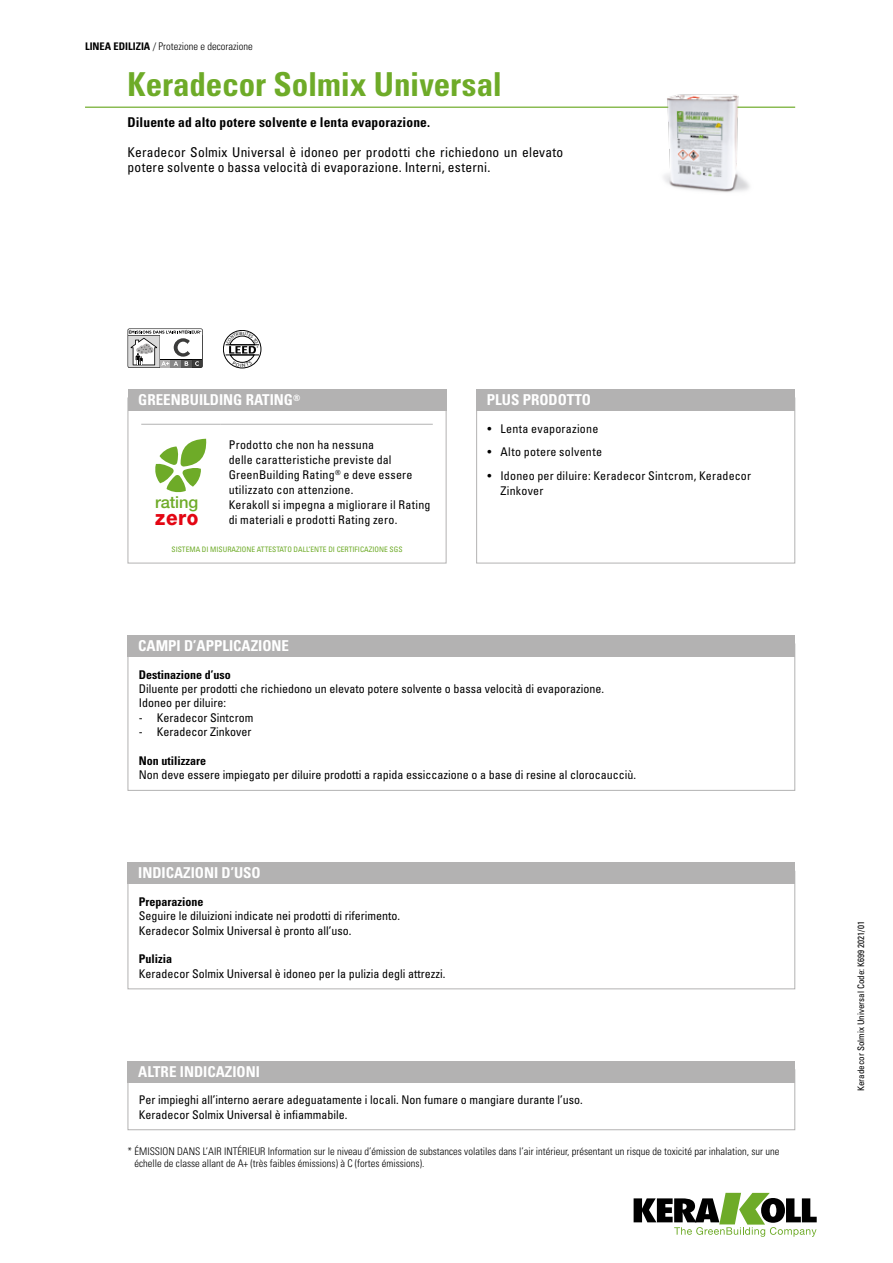
<style>
.page{position:relative;width:893px;height:1263px;background:#fff}
.page>*{position:absolute;margin:0;border:0;box-sizing:border-box;transform-origin:0 0}
.t1{font:700 condensed 33px "Univers LT Std";letter-spacing:-.005em;color:#6eab28}
.t2{font:800 21px "Helvetica Neue LT Std";color:#e30613;scale:.9 1}
.t3{font:500 16.5px "Helvetica Neue LT Std";letter-spacing:-.01em;color:#6eab28}
.t4{font:700 condensed 15px "Univers LT Std";color:#fff}
.t5{font:condensed 13.5px/15px "Univers LT Std";letter-spacing:.015em;color:#000}
.t6{font:700 condensed 13.5px "Univers LT Std";letter-spacing:.015em;color:#000}
.t7{font:condensed 12px/14.4px "Univers LT Std";color:#000}
.t8{font:condensed 12px/15px "Univers LT Std";letter-spacing:.02em;color:#000}
.t9{font:700 condensed 12px "Univers LT Std";color:#000}
.t10{font:condensed 12px "Univers LT Std";letter-spacing:.03em;color:#000}
.t11{font:300 condensed 10.5px/12px "Univers LT Std";color:#000}
.t12{font:condensed 9px "Univers LT Std";color:#000}
.t13{font:condensed 7.5px "Univers LT Std";color:#6eab28}
.s1{font-weight:700}
</style>
<div class="page">
<svg style="left:634px;top:1193px;width:183px;height:44px"></svg>
<hr style="left:85px;top:107px;width:710px;height:1px;background:#6eab28">
<div style="left:476px;top:398px;width:319px;height:165px;border:1px solid #b3b2b2"></div>
<div style="left:476px;top:389px;width:319px;height:21px;background:#b3b2b2"></div>
<div style="left:128px;top:635px;width:667px;height:21px;background:#b3b2b2"></div>
<div style="left:128px;top:871px;width:667px;height:118px;border:1px solid #b3b2b2"></div>
<div style="left:128px;top:862px;width:667px;height:22px;background:#b3b2b2"></div>
<div style="left:223px;top:330px;width:38px;height:38px;border:1px solid #000;border-radius:50%"></div>
<hr style="left:226px;top:355px;width:33px;height:1px;background:#000">
<hr style="left:226px;top:344px;width:33px;height:1px;background:#000">
<img style="left:650px;top:94px;width:107px;height:99px">
<div style="left:128px;top:398px;width:318px;height:165px;border:1px solid #b3b2b2"></div>
<div style="left:128px;top:389px;width:318px;height:21px;background:#b3b2b2"></div>
<div style="left:128px;top:1069px;width:667px;height:61px;border:1px solid #b3b2b2"></div>
<div style="left:128px;top:1061px;width:667px;height:21px;background:#b3b2b2"></div>
<svg style="left:128px;top:328px;width:75px;height:40px"></svg>
<svg style="left:128px;top:329px;width:74px;height:38px"></svg>
<hr style="left:141px;top:424px;width:79px;height:1px;background:#b3b2b2">
<hr style="left:220px;top:424px;width:213px;height:1px;background:#b3b2b2">
<svg style="left:155px;top:439px;width:52px;height:54px"></svg>
<svg style="left:226px;top:332px;width:32px;height:35px"></svg>
<p class="t11" style="left:85px;top:40px;width:169px"><span class="s1">LINEA EDILIZIA</span> / Protezione e decorazione</p>
<h1 class="t1" style="left:128px;top:64px;width:376px">Keradecor Solmix Universal</h1>
<p class="t6" style="left:128px;top:114px;width:304px">Diluente ad alto potere solvente e lenta evaporazione.</p>
<p class="t5" style="left:128px;top:144px;width:437px">Keradecor Solmix Universal è idoneo per prodotti che richiedono un elevato potere solvente o bassa velocità di evaporazione. Interni, esterni.</p>
<p class="t4" style="left:138px;top:391px;width:164px">GREENBUILDING RATING<sup>®</sup></p>
<h3 class="t3" style="left:155px;top:492px;width:45px">rating</h3>
<h2 class="t2" style="left:155px;top:505px;width:49px">zero</h2>
<p class="t8" style="left:229px;top:437px;width:203px">Prodotto che non ha nessuna<br>delle caratteristiche previste dal GreenBuilding Rating<sup>®</sup> e deve essere utilizzato con attenzione.<br>Kerakoll si impegna a migliorare il Rating di materiali e prodotti Rating zero.</p>
<p class="t13" style="left:172px;top:545px;width:233px">SISTEMA DI MISURAZIONE ATTESTATO DALL’ENTE DI CERTIFICAZIONE SGS</p>
<p class="t4" style="left:138px;top:637px;width:152px">CAMPI D’APPLICAZIONE</p>
<p class="t4" style="left:487px;top:391px;width:106px">PLUS PRODOTTO</p>
<p class="t8" style="left:488px;top:421px;width:112px">• Lenta evaporazione</p>
<p class="t10" style="left:488px;top:444px;width:116px">• Alto potere solvente</p>
<p class="t7" style="left:500px;top:468px;width:252px;line-height:15px;text-indent:-13px">• Idoneo per diluire: Keradecor Sintcrom, Keradecor<br>Zinkover</p>
<p class="t9" style="left:139px;top:667px;width:93px">Destinazione d’uso</p>
<p class="t7" style="left:139px;top:681px;width:467px">Diluente per prodotti che richiedono un elevato potere solvente o bassa velocità di evaporazione.<br>Idoneo per diluire:</p>
<p class="t7" style="left:139px;top:710px;width:116px">- Keradecor Sintcrom</p>
<p class="t7" style="left:139px;top:724px;width:114px">- Keradecor Zinkover</p>
<p class="t9" style="left:139px;top:753px;width:69px">Non utilizzare</p>
<p class="t7" style="left:139px;top:768px;width:499px">Non deve essere impiegato per diluire prodotti a rapida essiccazione o a base di resine al clorocaucciù.</p>
<p class="t4" style="left:138px;top:864px;width:124px">INDICAZIONI D’USO</p>
<p class="t9" style="left:139px;top:894px;width:66px">Preparazione</p>
<p class="t7" style="left:139px;top:909px;width:263px">Seguire le diluizioni indicate nei prodotti di riferimento.<br>Keradecor Solmix Universal è pronto all’uso.</p>
<p class="t9" style="left:139px;top:952px;width:35px">Pulizia</p>
<p class="t7" style="left:139px;top:966px;width:308px">Keradecor Solmix Universal è idoneo per la pulizia degli attrezzi.</p>
<p class="t4" style="left:138px;top:1062px;width:123px">ALTRE INDICAZIONI</p>
<p class="t7" style="left:139px;top:1093px;width:445px">Per impieghi all’interno aerare adeguatamente i locali. Non fumare o mangiare durante l’uso.<br>Keradecor Solmix Universal è infiammabile.</p>
<p class="t11" style="left:135px;top:1145px;width:646px;text-indent:-7px">* ÉMISSION DANS L’AIR INTÉRIEUR Information sur le niveau d’émission de substances volatiles dans l’air intérieur, présentant un risque de toxicité par inhalation, sur une échelle de classe allant de A+ (très faibles émissions) à C (fortes émissions).</p>
<p class="t12" style="left:855px;top:1091px;width:171px;rotate:-90deg">Keradecor Solmix Universal Code: K699 2021/01</p>
</div>
